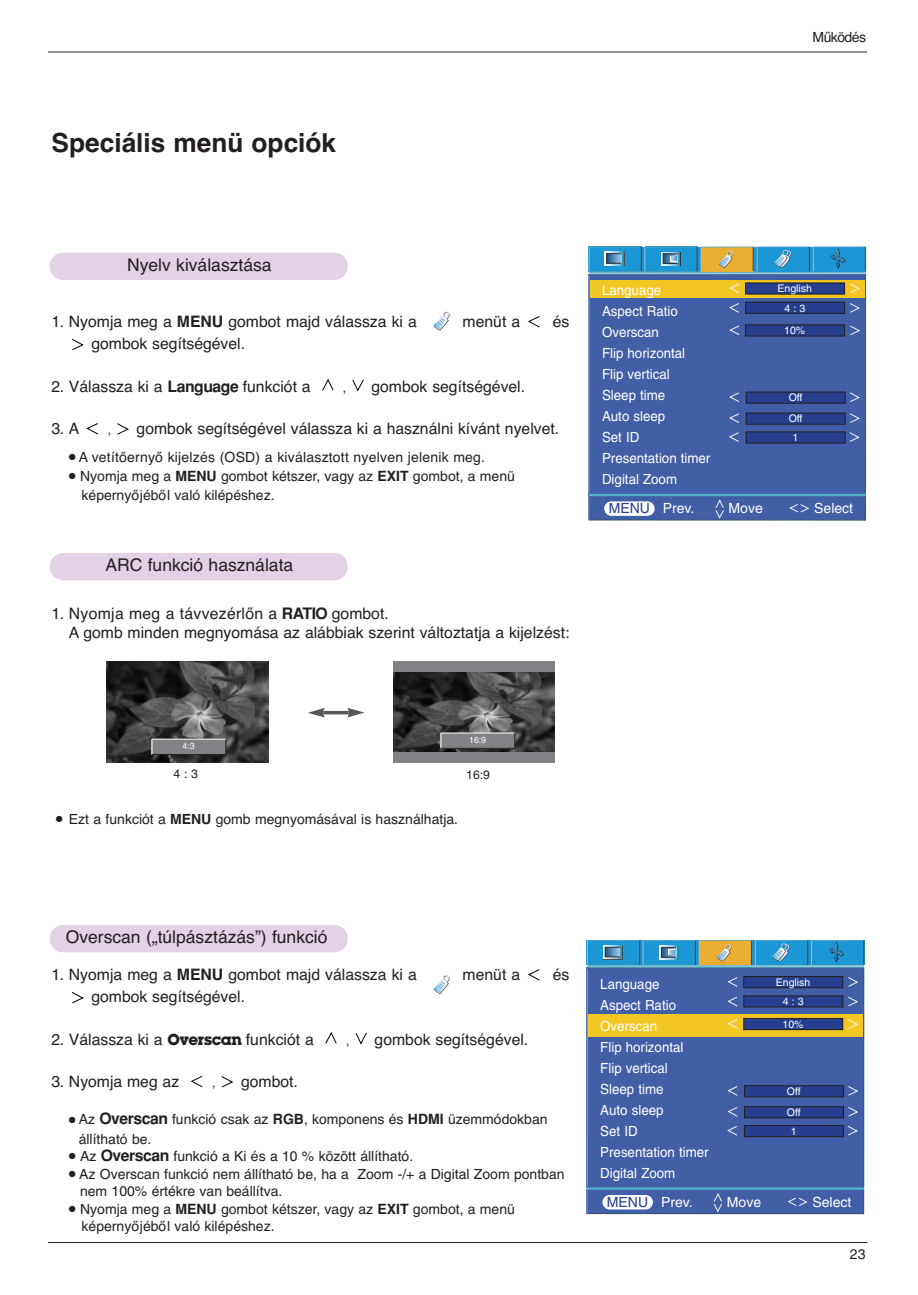
<style>
.page{position:relative;width:918px;height:1295px;background:#fff}
.page>*{position:absolute;margin:0;border:0;box-sizing:border-box;transform-origin:0 0}
.t1{font:700 26.25px "Helvetica CE";color:#231f20}
.t2{font:17.5px "Helvetica CE";color:#231f20}
.t3{font:15.75px/19.2px "Helvetica CE";color:#231f20}
.t4{font:15.75px "Helvetica";color:#231f20}
.t5{font:14px/17.5px "Helvetica";color:#231f20}
.t6{font:14px/19.2px "Helvetica CE";color:#231f20}
.t7{font:14px/21px "Helvetica";color:#fff;scale:.95 1}
.t8{font:14px "Helvetica";color:#fff}
.t9{font:14px "Helvetica CE";letter-spacing:-.04em;color:#231f20}
.t10{font:12.25px "Helvetica";color:#231f20}
.t11{font:10.5px/19.2px "Helvetica";color:#fff;text-align:center}
.t12{font:8.75px "Helvetica";color:#fff}
.s1{font-family:"Helvetica"}
.s2{font-weight:700}
.s3{font-family:"Helvetica";font-weight:700}
.s4{font-family:"Helvetica CE"}
.s5{color:#253f8e}
.s6{font-family:"Lubalin";font-weight:700;font-size:14px}
.s7{font-family:"Helvetica";font-weight:700;font-size:15.75px}
</style>
<div class="page">
<hr style="left:48px;top:52px;width:819px;height:1px;background:#231f20">
<hr style="left:48px;top:1242px;width:819px;height:1px;background:#231f20">
<svg style="left:117px;top:423px;width:12px;height:12px"></svg>
<svg style="left:86px;top:423px;width:12px;height:12px"></svg>
<svg style="left:352px;top:379px;width:12px;height:13px"></svg>
<svg style="left:322px;top:379px;width:12px;height:12px"></svg>
<svg style="left:72px;top:339px;width:12px;height:12px"></svg>
<svg style="left:528px;top:316px;width:12px;height:12px"></svg>
<svg style="left:433px;top:311px;width:17px;height:20px"></svg>
<div style="left:50px;top:253px;width:297px;height:27px;background:#e3d1e6;border-radius:13px"></div>
<div style="left:50px;top:553px;width:297px;height:27px;background:#e3d1e6;border-radius:13px"></div>
<hr style="left:323px;top:711px;width:25px;height:3px;background:#57585a">
<svg style="left:308px;top:708px;width:16px;height:9px"></svg>
<svg style="left:347px;top:708px;width:17px;height:9px"></svg>
<img style="left:107px;top:661px;width:161px;height:102px">
<div style="left:393px;top:751px;width:161px;height:12px;background:#808285"></div>
<div style="left:393px;top:661px;width:161px;height:12px;background:#808285"></div>
<div style="left:151px;top:739px;width:75px;height:16px;background:#808285"></div>
<svg style="left:152px;top:740px;width:1px;height:14px"></svg>
<svg style="left:225px;top:739px;width:1px;height:15px"></svg>
<hr style="left:152px;top:739px;width:73px;height:1px;background:#fff">
<hr style="left:151px;top:754px;width:75px;height:1px;background:#231f20">
<img style="left:393px;top:672px;width:161px;height:80px">
<div style="left:440px;top:733px;width:74px;height:15px;background:#808285"></div>
<svg style="left:440px;top:733px;width:1px;height:15px"></svg>
<svg style="left:514px;top:733px;width:1px;height:15px"></svg>
<hr style="left:441px;top:733px;width:73px;height:1px;background:#fff">
<hr style="left:440px;top:748px;width:75px;height:1px;background:#231f20">
<div style="left:50px;top:925px;width:297px;height:27px;background:#e3d1e6;border-radius:13px"></div>
<svg style="left:221px;top:1076px;width:13px;height:12px"></svg>
<svg style="left:190px;top:1076px;width:13px;height:12px"></svg>
<svg style="left:355px;top:1032px;width:12px;height:13px"></svg>
<svg style="left:325px;top:1032px;width:12px;height:12px"></svg>
<svg style="left:72px;top:992px;width:12px;height:12px"></svg>
<svg style="left:528px;top:969px;width:12px;height:12px"></svg>
<svg style="left:433px;top:975px;width:17px;height:19px"></svg>
<svg style="left:588px;top:246px;width:278px;height:275px;background:#4b6a9e"></svg>
<svg style="left:586px;top:940px;width:278px;height:274px;background:#4e6b9b"></svg>
<h1 class="t1" style="left:52px;top:133px;width:286px">Speciális menü opciók</h1>
<p class="t9" style="left:812px;top:31px;width:55px">Működés</p>
<p class="t2" style="left:127px;top:258px;width:146px">Nyelv kiválasztása</p>
<p class="t3" style="left:52px;top:313px;width:367px"><span class="s1">1.</span> Nyomja meg a <span class="s2">MENU</span> gombot majd válassza ki a</p>
<p class="t3" style="left:462px;top:313px;width:59px">menüt a</p>
<p class="t3" style="left:552px;top:313px;width:18px">és</p>
<p class="t3" style="left:91px;top:336px;width:155px">gombok segítségével.</p>
<p class="t3" style="left:52px;top:378px;width:260px"><span class="s1">2.</span> Válassza ki a <span class="s3">Language</span> funkciót a</p>
<p class="t10" style="left:343px;top:383px;width:5px">,</p>
<p class="t3" style="left:371px;top:378px;width:155px">gombok segítségével.</p>
<p class="t4" style="left:52px;top:422px;width:29px">3. <span class="s4">A</span></p>
<p class="t10" style="left:108px;top:425px;width:5px">,</p>
<p class="t3" style="left:137px;top:420px;width:424px">gombok segítségével válassza ki a használni kívánt nyelvet.</p>
<p class="t6" style="left:69px;top:449px;width:417px">● A vetítőernyő kijelzés (OSD) a kiválasztott nyelven jelenik meg.</p>
<p class="t5" style="left:81px;top:468px;width:435px;line-height:19.2px;text-indent:-13px">● Nyomja meg a <span class="s2">MENU</span> gombot kétszer, vagy az <span class="s2">EXIT</span> gombot, a menü képerny<span class="s4">ő</span>jéb<span class="s4">ő</span>l való kilépéshez.</p>
<p class="t2" style="left:105px;top:558px;width:189px"><span class="s1">ARC</span> funkció használata</p>
<p class="t3" style="left:69px;top:606px;width:502px;text-indent:-17px"><span class="s1">1.</span> Nyomja meg a távvezérlőn a <span class="s3">RATIO</span> gombot.<br>A gomb minden megnyomása az alábbiak szerint változtatja a kijelzést:</p>
<p class="t7" style="left:602px;top:281px;width:115px">Language<br>Aspect Ratio<br>Overscan<br>Flip horizontal<br>Flip vertical<br>Sleep time<br>Auto sleep<br>Set ID<br>Presentation timer<br>Digital Zoom</p>
<p class="t11" style="left:777px;top:280px;width:36px">English<br>4 : 3</p>
<p class="t11" style="left:784px;top:322px;width:22px">10%</p>
<p class="t11" style="left:788px;top:389px;width:15px">Off</p>
<p class="t11" style="left:788px;top:410px;width:15px">Off</p>
<p class="t11" style="left:792px;top:429px;width:7px">1</p>
<p class="t8" style="left:608px;top:503px;width:87px"><span class="s5">MENU</span> Prev.</p>
<p class="t8" style="left:728px;top:503px;width:36px">Move</p>
<p class="t8" style="left:814px;top:503px;width:40px">Select</p>
<p class="t12" style="left:182px;top:743px;width:14px">4:3</p>
<p class="t12" style="left:469px;top:737px;width:19px">16:9</p>
<p class="t10" style="left:173px;top:770px;width:26px">4 : 3</p>
<p class="t10" style="left:466px;top:770px;width:25px">16:9</p>
<p class="t6" style="left:56px;top:811px;width:403px">● Ezt a funkciót a <span class="s2">MENU</span> gomb megnyomásával is használhatja.</p>
<p class="t2" style="left:66px;top:930px;width:263px">Overscan („túlpásztázás”) funkció</p>
<p class="t3" style="left:52px;top:966px;width:367px"><span class="s1">1.</span> Nyomja meg a <span class="s2">MENU</span> gombot majd válassza ki a</p>
<p class="t3" style="left:462px;top:966px;width:59px">menüt a</p>
<p class="t3" style="left:552px;top:966px;width:18px">és</p>
<p class="t3" style="left:91px;top:989px;width:155px">gombok segítségével.</p>
<p class="t3" style="left:52px;top:1031px;width:264px"><span class="s1">2.</span> Válassza ki a <span class="s6">OVERSCAN</span> funkciót a</p>
<p class="t10" style="left:346px;top:1036px;width:5px">,</p>
<p class="t3" style="left:374px;top:1031px;width:155px">gombok segítségével.</p>
<p class="t3" style="left:52px;top:1073px;width:129px"><span class="s1">3.</span> Nyomja meg az</p>
<p class="t10" style="left:212px;top:1078px;width:5px">,</p>
<p class="t3" style="left:241px;top:1073px;width:58px">gombot.</p>
<p class="t6" style="left:79px;top:1111px;width:470px;text-indent:-10px">● Az <span class="s7">Overscan</span> funkció csak az <span class="s3">RGB</span>, komponens és <span class="s3">HDMI</span> üzemmódokban állítható be.</p>
<p class="t6" style="left:69px;top:1148px;width:346px">● Az <span class="s7">Overscan</span> funkció a Ki és a 10 % között állítható.</p>
<p class="t5" style="left:80px;top:1166px;width:486px;text-indent:-11px">● Az Overscan funkció nem állítható be, ha a Zoom -/+ a Digital Zoom pontban nem 100% értékre van beállítva.</p>
<p class="t5" style="left:81px;top:1201px;width:435px;text-indent:-13px">● Nyomja meg a <span class="s2">MENU</span> gombot kétszer, vagy az <span class="s2">EXIT</span> gombot, a menü képerny<span class="s4">ő</span>jéb<span class="s4">ő</span>l való kilépéshez.</p>
<p class="t7" style="left:600px;top:975px;width:115px">Language<br>Aspect Ratio<br>Overscan<br>Flip horizontal<br>Flip vertical<br>Sleep time<br>Auto sleep<br>Set ID<br>Presentation timer<br>Digital Zoom</p>
<p class="t11" style="left:775px;top:974px;width:36px">English<br>4 : 3</p>
<p class="t11" style="left:782px;top:1015px;width:22px">10%</p>
<p class="t11" style="left:786px;top:1083px;width:15px">Off</p>
<p class="t11" style="left:786px;top:1104px;width:15px">Off</p>
<p class="t11" style="left:790px;top:1122px;width:7px">1</p>
<p class="t8" style="left:606px;top:1197px;width:87px"><span class="s5">MENU</span> Prev.</p>
<p class="t8" style="left:726px;top:1197px;width:36px">Move</p>
<p class="t8" style="left:812px;top:1197px;width:40px">Select</p>
<p class="t5" style="left:849px;top:1247px;width:17px">23</p>
</div>
